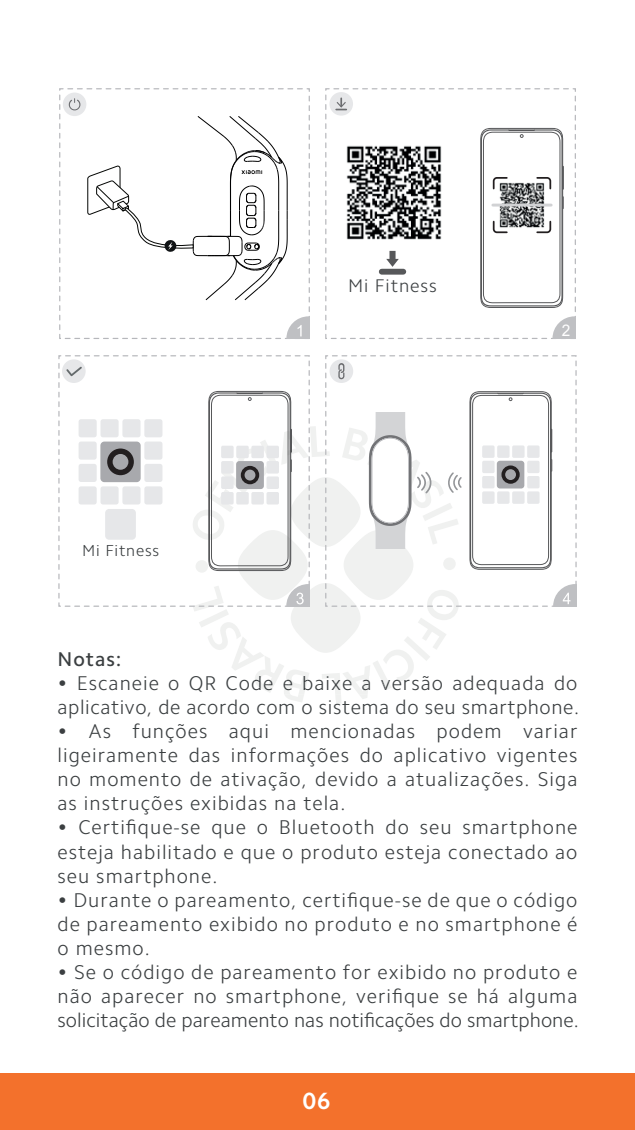
<style>
.page{position:relative;width:635px;height:1130px;background:#fff}
.page>*{position:absolute;margin:0;border:0;box-sizing:border-box;transform-origin:0 0}
.t1{font:700 23.6px "Camphor Pro";color:#fff}
.t2{font:300 20px/24px "Camphor Pro";letter-spacing:.05em;color:#3b3f41;text-align:justify}
.t3{font:300 20px/24px "Camphor Pro";letter-spacing:.03em;color:#373b3d}
.t4{font:500 20px "Camphor Pro";letter-spacing:.05em;color:#3b3f41}
.t5{font:300 18.4px "Camphor Pro";letter-spacing:.05em;color:#3b3f41}
.t6{font:300 16px "Camphor Pro";letter-spacing:.05em;color:#3b3f41}
.t7{font:16px "Arial";color:#fff;scale:.96 1}
</style>
<div class="page">
<div style="left:0;top:1073px;width:635px;height:56px;background:#f3712c"></div>
<div style="left:144px;top:419px;width:18px;height:18px;background:#e6e7e9;border-radius:2px"></div>
<div style="left:144px;top:486px;width:18px;height:18px;background:#e6e7e9;border-radius:2px"></div>
<div style="left:144px;top:441px;width:18px;height:18px;background:#e6e7e9;border-radius:2px"></div>
<div style="left:144px;top:464px;width:18px;height:18px;background:#e6e7e9;border-radius:2px"></div>
<div style="left:58px;top:355px;width:252px;height:251px;border:1px dashed #b6b7bb"></div>
<div style="left:330px;top:359px;width:23px;height:24px;background:#e6e7e9;border-radius:50%"></div>
<svg style="left:338px;top:363px;width:6px;height:16px"></svg>
<svg style="left:191px;top:391px;width:271px;height:312px"></svg>
<svg style="left:553px;top:584px;width:23px;height:22px"></svg>
<svg style="left:469px;top:391px;width:83px;height:179px"></svg>
<div style="left:105px;top:509px;width:31px;height:30px;background:#e6e7e9;border-radius:4px"></div>
<div style="left:79px;top:419px;width:18px;height:18px;background:#e6e7e9;border-radius:2px"></div>
<div style="left:101px;top:419px;width:18px;height:18px;background:#e6e7e9;border-radius:2px"></div>
<div style="left:122px;top:419px;width:19px;height:18px;background:#e6e7e9;border-radius:2px"></div>
<div style="left:79px;top:486px;width:18px;height:18px;background:#e6e7e9;border-radius:2px"></div>
<div style="left:101px;top:486px;width:18px;height:18px;background:#e6e7e9;border-radius:2px"></div>
<div style="left:122px;top:486px;width:19px;height:18px;background:#e6e7e9;border-radius:2px"></div>
<div style="left:79px;top:441px;width:18px;height:18px;background:#e6e7e9;border-radius:2px"></div>
<div style="left:79px;top:464px;width:18px;height:18px;background:#e6e7e9;border-radius:2px"></div>
<div style="left:100px;top:441px;width:41px;height:41px;background:#a8a9ad;border-radius:4px"></div>
<svg style="left:107px;top:448px;width:27px;height:27px"></svg>
<div style="left:62px;top:359px;width:24px;height:24px;background:#e6e7e9;border-radius:50%"></div>
<svg style="left:63px;top:364px;width:22px;height:13px"></svg>
<div style="left:382px;top:269px;width:21px;height:5px;background:#57585a"></div>
<svg style="left:386px;top:251px;width:13px;height:16px"></svg>
<div style="left:59px;top:88px;width:251px;height:251px;border:1px dashed #b6b7bb"></div>
<div style="left:325px;top:88px;width:251px;height:251px;border:1px dashed #b6b7bb"></div>
<div style="left:329px;top:92px;width:24px;height:24px;background:#e6e7e9;border-radius:50%"></div>
<svg style="left:336px;top:98px;width:10px;height:12px"></svg>
<svg style="left:286px;top:316px;width:23px;height:22px"></svg>
<div style="left:63px;top:92px;width:23px;height:24px;background:#e6e7e9;border-radius:50%"></div>
<svg style="left:69px;top:98px;width:11px;height:12px"></svg>
<svg style="left:480px;top:128px;width:84px;height:180px"></svg>
<svg style="left:552px;top:316px;width:23px;height:22px"></svg>
<svg style="left:87px;top:116px;width:201px;height:185px"></svg>
<hr style="left:493px;top:203px;width:58px;height:3px;background:#d1d2d4">
<img style="left:346px;top:145px;width:96px;height:95px">
<p class="t6" style="left:82px;top:541px;width:79px">Mi Fitness</p>
<p class="t4" style="left:58px;top:647px;width:65px">Notas:</p>
<p class="t5" style="left:348px;top:275px;width:90px">Mi Fitness</p>
<p class="t7" style="left:562px;top:320px;width:10px">2</p>
<p class="t3" style="left:58px;top:671px;width:523px">• Escaneie o QR Code e baixe a versão adequada do aplicativo, de acordo com o sistema do seu smartphone.</p>
<p class="t2" style="left:58px;top:719px;width:521px">• As funções aqui mencionadas podem variar ligeiramente das informações do aplicativo vigentes no momento de ativação, devido a atualizações. Siga as instruções exibidas na tela.</p>
<p class="t2" style="left:58px;top:815px;width:521px">• Certifique-se que o Bluetooth do seu smartphone esteja habilitado e que o produto esteja conectado ao seu smartphone.</p>
<p class="t2" style="left:58px;top:887px;width:521px">• Durante o pareamento, certifique-se de que o código de pareamento exibido no produto e no smartphone é o mesmo.</p>
<p class="t2" style="left:58px;top:959px;width:523px">• Se o código de pareamento for exibido no produto e não aparecer no smartphone, verifique se há alguma solicitação de pareamento nas notificações do smartphone.</p>
<p class="t1" style="left:303px;top:1087px;width:29px">06</p>
</div>
